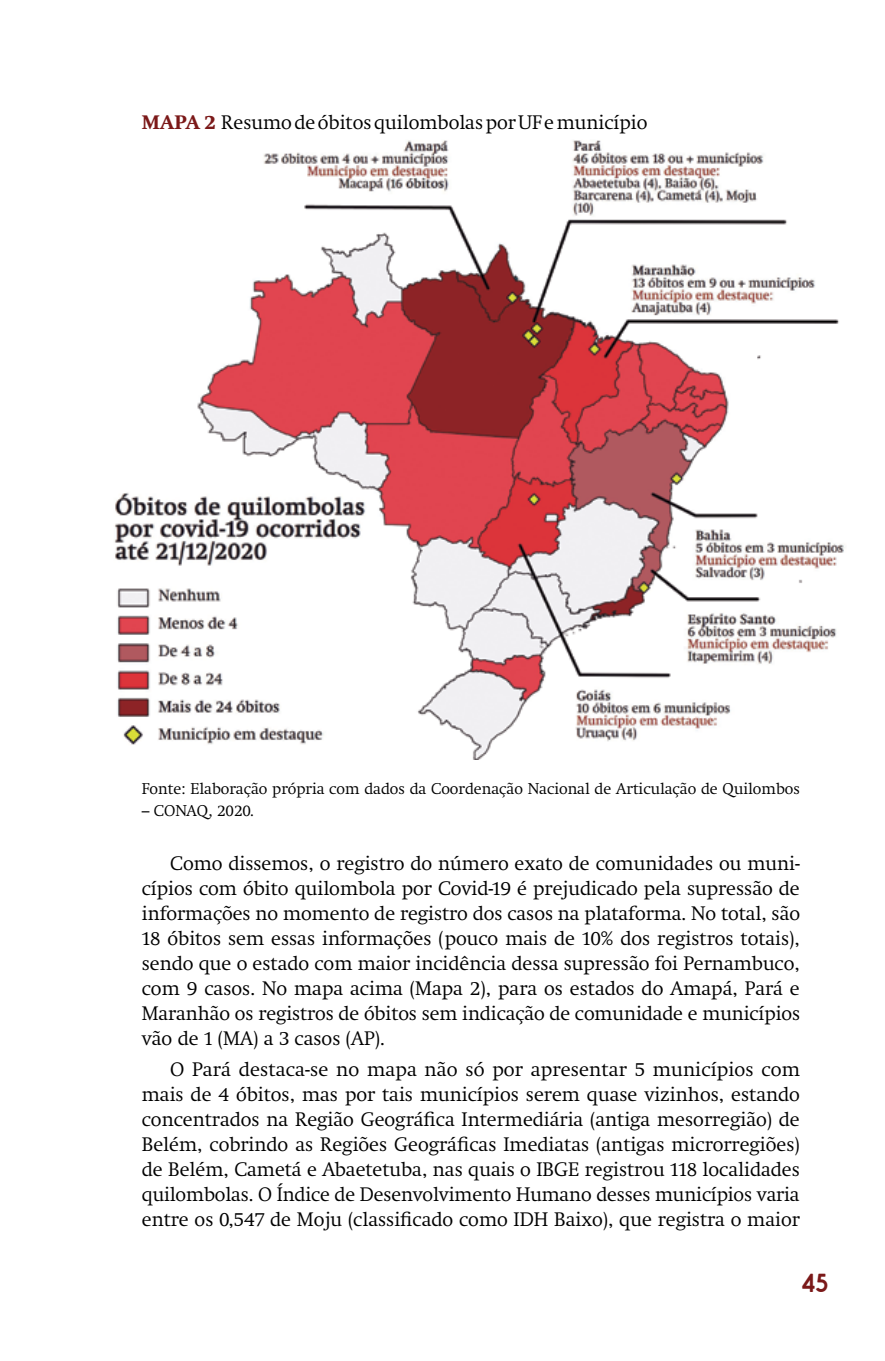
<style>
.page{position:relative;width:885px;height:1361px;background:#fff}
.page>*{position:absolute;margin:0;border:0;box-sizing:border-box;transform-origin:0 0}
.t1{font:600 26px "Saveur Sans Round";color:#7b1919}
.t2{font:300 20px/25px "Swift Neue LT Pro";color:#000;text-align:justify}
.t3{font:300 16px "Swift Neue LT Pro";color:#000}
.s1{font-weight:700;color:#7b1919}
</style>
<div class="page">
<img style="left:114px;top:140px;width:731px;height:619px">
<p class="t2" style="left:142px;top:109px;width:507px"><span class="s1">MAPA 2</span> Resumo de óbitos quilombolas por UF e município</p>
<p class="t3" style="left:142px;top:779px;width:659px">Fonte: Elaboração própria com dados da Coordenação Nacional de Articulação de Quilombos</p>
<p class="t3" style="left:142px;top:801px;width:113px">– CONAQ, 2020.</p>
<p class="t2" style="left:142px;top:850px;width:659px;text-indent:28px">Como dissemos, o registro do número exato de comunidades ou muni&shy;cípios com óbito quilombola por Covid-19 é prejudicado pela supressão de informações no momento de registro dos casos na plataforma. No total, são 18 óbitos sem essas informações (pouco mais de 10% dos registros totais), sendo que o estado com maior incidência dessa supressão foi Pernambuco, com 9 casos. No mapa acima (Mapa 2), para os estados do Amapá, Pará e Maranhão os registros de óbitos sem indicação de comunidade e municípios vão de 1 (MA) a 3 casos (AP).</p>
<p class="t2" style="left:142px;top:1056px;width:659px;text-indent:28px">O Pará destaca-se no mapa não só por apresentar 5 municípios com mais de 4 óbitos, mas por tais municípios serem quase vizinhos, estando concentrados na Região Geográfica Intermediária (antiga mesorregião) de Belém, cobrindo as Regiões Geográficas Imediatas (antigas microrregiões) de Belém, Cametá e Abaetetuba, nas quais o IBGE registrou 118 localidades quilombolas. O Índice de Desenvolvimento Humano desses municípios varia entre os 0,547 de Moju (classificado como IDH Baixo), que registra o maior</p>
<h1 class="t1" style="left:801px;top:1269px;width:28px">45</h1>
</div>
